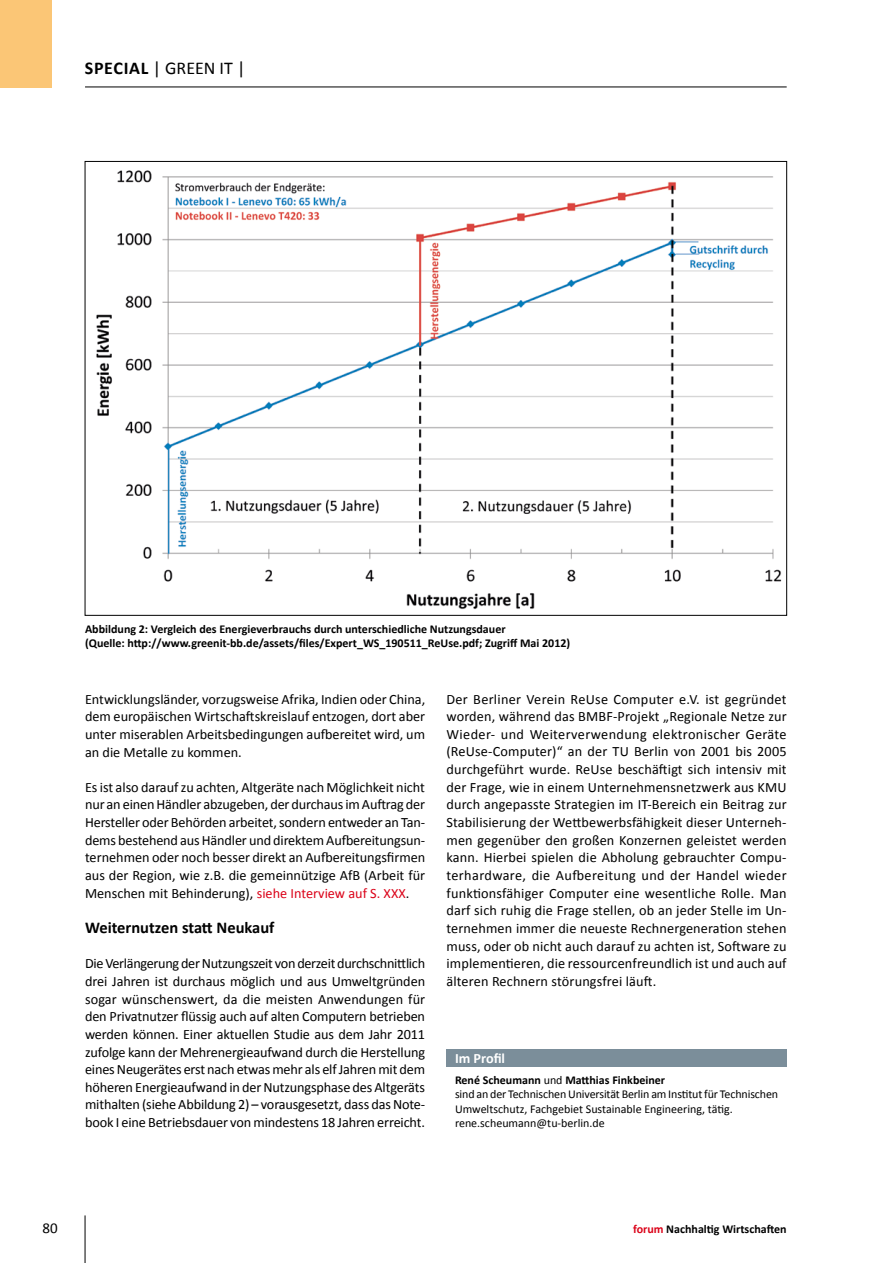
<style>
.page{position:relative;width:893px;height:1263px;background:#fff}
.page>*{position:absolute;margin:0;border:0;box-sizing:border-box;transform-origin:0 0}
.t1{font:18px "Calibri";color:#000}
.t2{font:700 16.5px "Calibri";color:#000}
.t3{font:15px "Calibri";color:#000}
.t4{font:14.25px/17.7px "Calibri";color:#000;text-align:justify}
.t5{font:700 14.25px "Calibri";color:#fff}
.t6{font:700 12px/14.4px "Calibri";color:#000}
.t7{font:12px/14.4px "Calibri";letter-spacing:-.01em;color:#000}
.s1{font-weight:700}
.s2{color:#db0319}
</style>
<div class="page">
<hr style="left:85px;top:87px;width:702px;height:1px;background:#000">
<div style="left:0;top:0;width:51px;height:87px;background:#fbc676"></div>
<div style="left:446px;top:1049px;width:341px;height:17px;background:#7b8e9a"></div>
<img style="left:96px;top:170px;width:686px;height:439px">
<hr style="left:85px;top:1215px;width:1px;height:48px;background:#000">
<p class="t1" style="left:85px;top:56px;width:162px"><span class="s1">Special</span> | Green IT |</p>
<p class="t6" style="left:85px;top:621px;width:487px">Abbildung 2: Vergleich des Energieverbrauchs durch unterschiedliche Nutzungsdauer<br>(Quelle: http://www.greenit-bb.de/assets/files/Expert_WS_190511_ReUse.pdf; Zugriff Mai 2012)</p>
<p class="t4" style="left:85px;top:689px;width:342px">Entwicklungsländer, vorzugsweise Afrika, Indien oder China, dem europäischen Wirtschaftskreislauf entzogen, dort aber unter miserablen Arbeitsbedingungen aufbereitet wird, um an die Metalle zu kommen.</p>
<p class="t4" style="left:85px;top:777px;width:342px">Es ist also darauf zu achten, Altgeräte nach Möglichkeit nicht nur an einen Händler abzugeben, der durchaus im Auftrag der Hersteller oder Behörden arbeitet, sondern entweder an Tan&shy;dems bestehend aus Händler und direktem Aufbereitungsun&shy;ternehmen oder noch besser direkt an Aufbereitungsfirmen aus der Region, wie z.B. die gemeinnützige AfB (Arbeit für Menschen mit Behinderung), <span class="s2">siehe Interview auf S. XXX</span>.</p>
<p class="t2" style="left:85px;top:917px;width:191px">Weiternutzen statt Neukauf</p>
<p class="t4" style="left:85px;top:954px;width:342px">Die Verlängerung der Nutzungszeit von derzeit durchschnittlich drei Jahren ist durchaus möglich und aus Umweltgründen sogar wünschenswert, da die meisten Anwendungen für den Privatnutzer flüssig auch auf alten Computern betrieben werden können. Einer aktuellen Studie aus dem Jahr 2011 zufolge kann der Mehrenergieaufwand durch die Herstellung eines Neugerätes erst nach etwas mehr als elf Jahren mit dem höheren Energieaufwand in der Nutzungsphase des Altgeräts mithalten (siehe Abbildung 2) – vorausgesetzt, dass das Note&shy;book I eine Betriebsdauer von mindestens 18 Jahren erreicht.</p>
<p class="t4" style="left:446px;top:689px;width:342px">Der Berliner Verein ReUse Computer e.V. ist gegründet worden, während das BMBF-Projekt „Regionale Netze zur Wieder- und Weiterverwendung elektronischer Geräte (ReUse-Computer)“ an der TU Berlin von 2001 bis 2005 durchgeführt wurde. ReUse beschäftigt sich intensiv mit der Frage, wie in einem Unternehmensnetzwerk aus KMU durch angepasste Strategien im IT-Bereich ein Beitrag zur Stabilisierung der Wettbewerbsfähigkeit dieser Unterneh&shy;men gegenüber den großen Konzernen geleistet werden kann. Hierbei spielen die Abholung gebrauchter Compu&shy;terhardware, die Aufbereitung und der Handel wieder funktionsfähiger Computer eine wesentliche Rolle. Man darf sich ruhig die Frage stellen, ob an jeder Stelle im Un&shy;ternehmen immer die neueste Rechnergeneration stehen muss, oder ob nicht auch darauf zu achten ist, Software zu implementieren, die ressourcenfreundlich ist und auch auf älteren Rechnern störungsfrei läuft.</p>
<p class="t5" style="left:455px;top:1049px;width:52px">Im Profil</p>
<p class="t7" style="left:455px;top:1072px;width:325px"><span class="s1">René Scheumann</span> und <span class="s1">Matthias Finkbeiner<br></span>sind an der Technischen Universität Berlin am Institut für Technischen Umweltschutz, Fachgebiet Sustainable Engineering, tätig. rene.scheumann@tu-berlin.de</p>
<p class="t3" style="left:43px;top:1219px;width:17px">80</p>
<p class="t6" style="left:633px;top:1221px;width:155px"><span class="s2">forum</span> Nachhaltig Wirtschaften</p>
</div>
